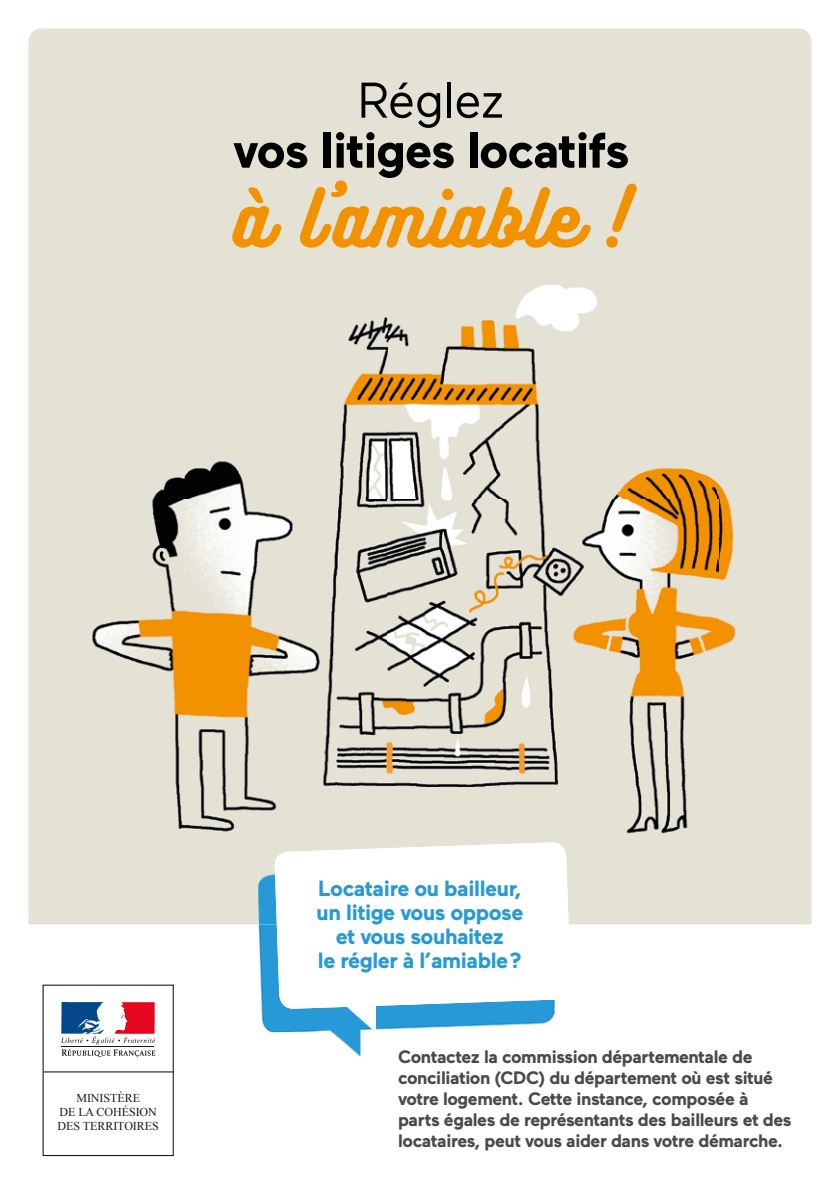
<style>
.page{position:relative;width:840px;height:1191px;background:#fff}
.page>*{position:absolute;margin:0;border:0;box-sizing:border-box;transform-origin:0 0}
.t1{font:70px "Bukhari Script";letter-spacing:.025em;color:#f39200}
.t2{font:700 50px "Maax";letter-spacing:-.025em;color:#000}
.t3{font:50px "Maax";letter-spacing:-.025em;color:#000}
.t4{font:700 22px/24px "Maax";letter-spacing:-.025em;color:#2699d6;text-align:center}
.t5{font:700 18px/21px "Maax";letter-spacing:-.025em;color:#4a4a49}
.t6{font:12px/13.8px "Times New Roman";letter-spacing:-.005em;color:#1b181c;text-align:center}
</style>
<div class="page">
<div style="left:28px;top:28px;width:783px;height:896px;background:#e4e2d4"></div>
<div style="left:232px;top:180px;width:404px;height:33px;background:#e4e2d4"></div>
<div style="left:43px;top:984px;width:131px;height:172px;border:1px solid #1b181c"></div>
<svg style="left:61px;top:1002px;width:94px;height:55px"></svg>
<hr style="left:43px;top:1071px;width:130px;height:1px;background:#1b181c">
<img style="left:258px;top:924px;width:296px;height:108px">
<img style="left:258px;top:865px;width:16px;height:59px">
<svg style="left:274px;top:858px;width:297px;height:151px"></svg>
<img style="left:317px;top:1013px;width:43px;height:43px">
<svg style="left:333px;top:990px;width:43px;height:42px"></svg>
<img style="left:58px;top:213px;width:725px;height:645px">
<img style="left:232px;top:213px;width:404px;height:35px">
<img style="left:276px;top:842px;width:290px;height:16px">
<h2 class="t3" style="left:357px;top:73px;width:149px">Réglez</h2>
<h2 class="t2" style="left:233px;top:123px;width:397px">vos litiges locatifs</h2>
<h1 class="t1" style="left:233px;top:183px;width:396px">à l’amiable !</h1>
<p class="t6" style="left:58px;top:1091px;width:103px">MINISTÈRE<br>DE LA COHÉSION<br>DES TERRITOIRES</p>
<p class="t4" style="left:316px;top:876px;width:208px">Locataire ou bailleur, un litige vous oppose et vous souhaitez<br>le régler à l’amiable ?</p>
<p class="t5" style="left:398px;top:1046px;width:395px">Contactez la commission départementale de conciliation (CDC) du département où est situé votre logement. Cette instance, composée à parts égales de représentants des bailleurs et des locataires, peut vous aider dans votre démarche.</p>
</div>
